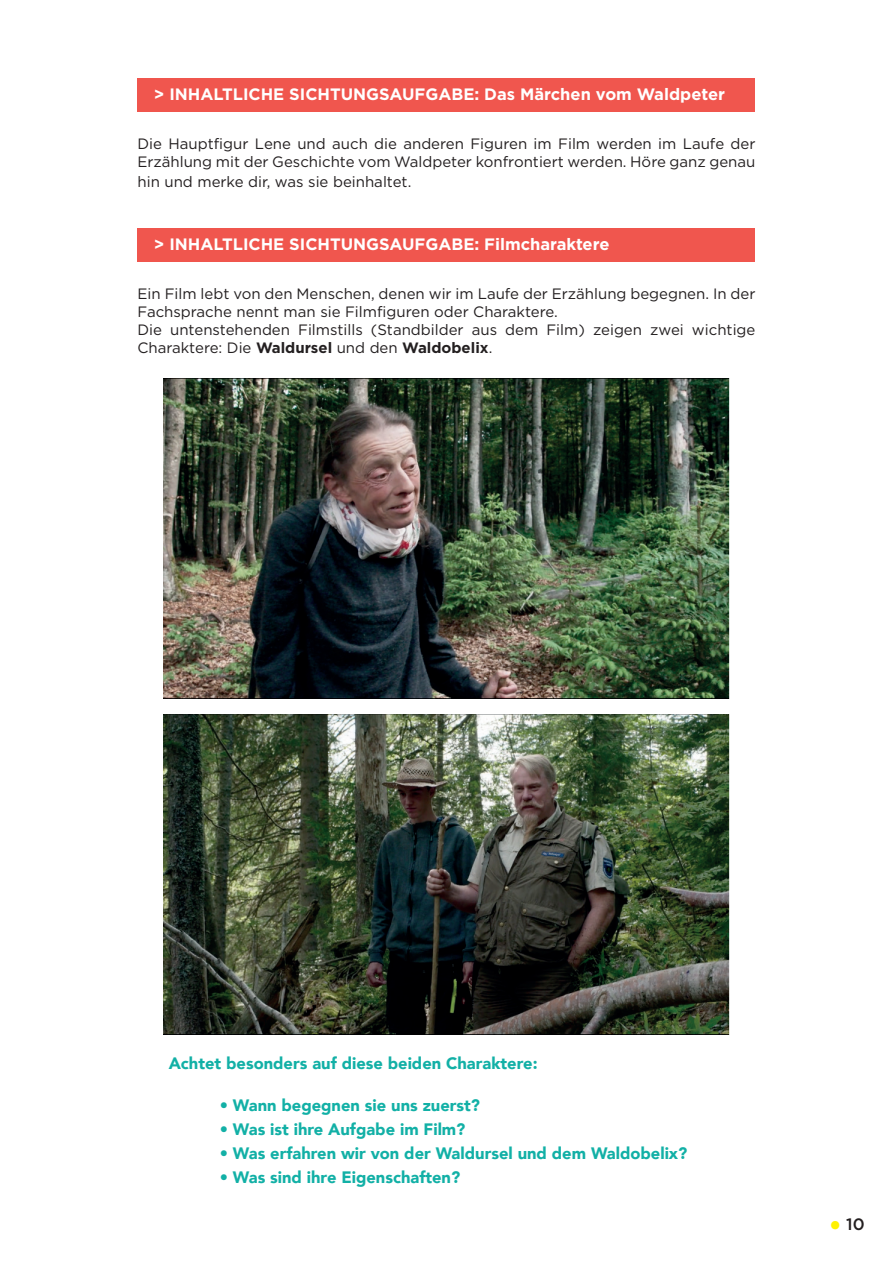
<style>
.page{position:relative;width:893px;height:1263px;background:#fff}
.page>*{position:absolute;margin:0;border:0;box-sizing:border-box;transform-origin:0 0}
.t1{font:900 16.5px "Avenir";color:#12b0a6}
.t2{font:700 16.5px "Gotham";color:#fff}
.t3{font:500 16.5px "Gotham";color:#231f20}
.t4{font:15px/18px "Gotham";color:#231f20}
.s1{font-weight:700}
.s2{font-family:"Minion Pro";font-weight:400;font-size:31.5px;color:#fff101}
</style>
<div class="page">
<div style="left:138px;top:78px;width:617px;height:34px;background:#f0564e"></div>
<div style="left:138px;top:228px;width:617px;height:33px;background:#f0564e"></div>
<img style="left:163px;top:378px;width:567px;height:320px">
<img style="left:163px;top:715px;width:567px;height:320px">
<p class="t2" style="left:154px;top:85px;width:573px">&gt; INHALTLICHE SICHTUNGSAUFGABE: Das Märchen vom Waldpeter</p>
<p class="t4" style="left:138px;top:135px;width:619px">Die Hauptfigur Lene und auch die anderen Figuren im Film werden im Laufe der<br>Erzählung mit der Geschichte vom Waldpeter konfrontiert werden. Höre ganz genau</p>
<p class="t4" style="left:138px;top:172px;width:275px">hin und merke dir, was sie beinhaltet.</p>
<p class="t2" style="left:154px;top:234px;width:457px">&gt; INHALTLICHE SICHTUNGSAUFGABE: Filmcharaktere</p>
<p class="t4" style="left:138px;top:284px;width:619px">Ein Film lebt von den Menschen, denen wir im Laufe der Erzählung begegnen. In der Fachsprache nennt man sie Filmfiguren oder Charaktere.<br>Die untenstehenden Filmstills (Standbilder aus dem Film) zeigen zwei wichtige Charaktere: Die <span class="s1">Waldursel</span> und den <span class="s1">Waldobelix</span>.</p>
<p class="t1" style="left:169px;top:1049px;width:370px">Achtet besonders auf diese beiden Charaktere:</p>
<p class="t1" style="left:220px;top:1091px;width:262px">• Wann begegnen sie uns zuerst?</p>
<p class="t1" style="left:220px;top:1115px;width:247px">• Was ist ihre Aufgabe im Film?</p>
<p class="t1" style="left:220px;top:1139px;width:469px">• Was erfahren wir von der Waldursel und dem Waldobelix?</p>
<p class="t1" style="left:220px;top:1163px;width:242px">• Was sind ihre Eigenschaften?</p>
<p class="t3" style="left:829px;top:1215px;width:37px"><span class="s2">•</span> 10</p>
</div>
